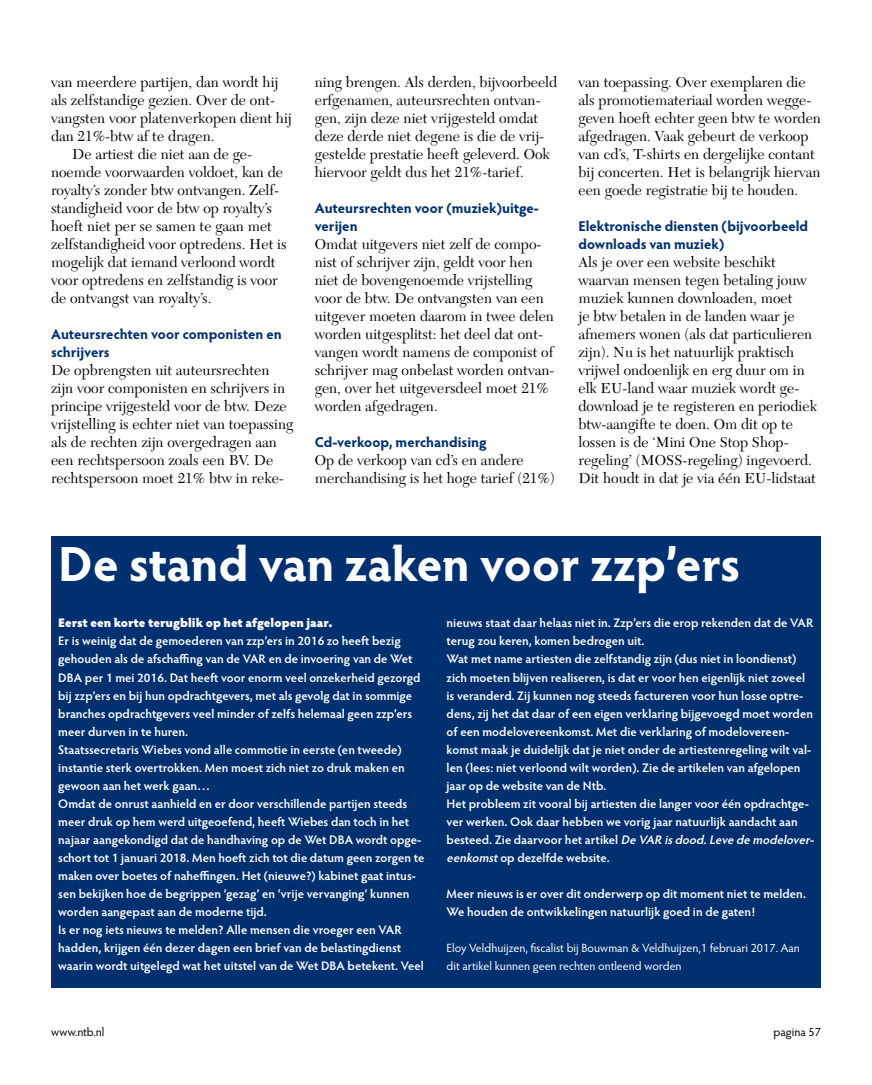
<style>
.page{position:relative;width:872px;height:1085px;background:#fff}
.page>*{position:absolute;margin:0;border:0;box-sizing:border-box;transform-origin:0 0}
.t1{font:700 49.5px "Hypatia Sans Pro";letter-spacing:-.005em;color:#fff}
.t2{font:15px/18px "New Caledonia";color:#000}
.t3{font:700 14.25px/18px "Hypatia Sans Pro";color:#003070}
.t4{font:600 12.45px/18px "Hypatia Sans Pro";color:#fff}
.t5{font:900 12.45px "Hypatia Sans Pro";color:#fff}
.t6{font:12px/18px "Hypatia Sans Pro";color:#fff}
.t7{font:12px "Hypatia Sans Pro";color:#000}
.s1{font-style:italic}
</style>
<div class="page">
<div style="left:51px;top:536px;width:770px;height:450px;background:#003070"></div>
<p class="t2" style="left:51px;top:73px;width:229px">van meerdere partijen, dan wordt hij</p>
<p class="t2" style="left:51px;top:91px;width:226px">als zelfstandige gezien. Over de ont-</p>
<p class="t2" style="left:51px;top:109px;width:242px">vangsten voor platenverkopen dient hij</p>
<p class="t2" style="left:51px;top:127px;width:165px">dan 21%-btw af te dragen.</p>
<p class="t2" style="left:72px;top:145px;width:181px">De artiest die niet aan de ge-</p>
<p class="t2" style="left:51px;top:163px;width:233px">noemde voorwaarden voldoet, kan de</p>
<p class="t2" style="left:51px;top:181px;width:230px">royalty’s zonder btw ontvangen. Zelf-</p>
<p class="t2" style="left:51px;top:199px;width:222px">standigheid voor de btw op royalty’s</p>
<p class="t2" style="left:51px;top:217px;width:222px">hoeft niet per se samen te gaan met</p>
<p class="t2" style="left:51px;top:235px;width:237px">zelfstandigheid voor optredens. Het is</p>
<p class="t2" style="left:51px;top:253px;width:226px">mogelijk dat iemand verloond wordt</p>
<p class="t2" style="left:51px;top:271px;width:228px">voor optredens en zelfstandig is voor</p>
<p class="t2" style="left:51px;top:289px;width:162px">de ontvangst van royalty’s.</p>
<p class="t3" style="left:51px;top:324px;width:232px">Auteursrechten voor componisten en schrijvers</p>
<p class="t2" style="left:51px;top:361px;width:244px">De opbrengsten uit auteursrechten zijn voor componisten en schrijvers in principe vrijgesteld voor de btw. Deze vrijstelling is echter niet van toepassing als de rechten zijn overgedragen aan een rechtspersoon zoals een BV. De rechtspersoon moet 21% btw in reke-</p>
<p class="t2" style="left:315px;top:73px;width:244px">ning brengen. Als derden, bijvoorbeeld erfgenamen, auteursrechten ontvan&shy;gen, zijn deze niet vrijgesteld omdat deze derde niet degene is die de vrij&shy;gestelde prestatie heeft geleverd. Ook hiervoor geldt dus het 21%-tarief.</p>
<p class="t3" style="left:315px;top:198px;width:226px">Auteursrechten voor (muziek)uitge&shy;verijen</p>
<p class="t2" style="left:315px;top:235px;width:241px">Omdat uitgevers niet zelf de compo&shy;nist of schrijver zijn, geldt voor hen niet de bovengenoemde vrijstelling voor de btw. De ontvangsten van een uitgever moeten daarom in twee delen worden uitgesplitst: het deel dat ont&shy;vangen wordt namens de componist of schrijver mag onbelast worden ontvan&shy;gen, over het uitgeversdeel moet 21% worden afgedragen.</p>
<p class="t3" style="left:315px;top:432px;width:173px">Cd-verkoop, merchandising</p>
<p class="t2" style="left:315px;top:451px;width:242px">Op de verkoop van cd’s en andere merchandising is het hoge tarief (21%)</p>
<p class="t2" style="left:578px;top:73px;width:244px">van toepassing. Over exemplaren die als promotiemateriaal worden wegge&shy;geven hoeft echter geen btw te worden afgedragen. Vaak gebeurt de verkoop van cd’s, T-shirts en dergelijke contant bij concerten. Het is belangrijk hiervan een goede registratie bij te houden.</p>
<p class="t3" style="left:578px;top:216px;width:231px">Elektronische diensten (bijvoorbeeld downloads van muziek)</p>
<p class="t2" style="left:578px;top:253px;width:240px">Als je over een website beschikt waarvan mensen tegen betaling jouw muziek kunnen downloaden, moet<br>je btw betalen in de landen waar je afnemers wonen (als dat particulieren zijn). Nu is het natuurlijk praktisch vrijwel ondoenlijk en erg duur om in elk EU-land waar muziek wordt ge&shy;download je te registeren en periodiek btw-aangifte te doen. Om dit op te lossen is de ‘Mini One Stop Shop&shy;regeling’ (MOSS-regeling) ingevoerd.<br>Dit houdt in dat je via één EU-lidstaat</p>
<h1 class="t1" style="left:58px;top:528px;width:683px">De stand van zaken voor zzp’ers</h1>
<p class="t5" style="left:58px;top:614px;width:276px">Eerst een korte terugblik op het afgelopen jaar.</p>
<p class="t4" style="left:58px;top:631px;width:367px">Er is weinig dat de gemoederen van zzp’ers in 2016 zo heeft bezig gehouden als de afschaffing van de VAR en de invoering van de Wet DBA per 1 mei 2016. Dat heeft voor enorm veel onzekerheid gezorgd bij zzp’ers en bij hun opdrachtgevers, met als gevolg dat in sommige branches opdrachtgevers veel minder of zelfs helemaal geen zzp’ers meer durven in te huren.<br>Staatssecretaris Wiebes vond alle commotie in eerste (en tweede) instantie sterk overtrokken. Men moest zich niet zo druk maken en gewoon aan het werk gaan…<br>Omdat de onrust aanhield en er door verschillende partijen steeds meer druk op hem werd uitgeoefend, heeft Wiebes dan toch in het najaar aangekondigd dat de handhaving op de Wet DBA wordt opge&shy;schort tot 1 januari 2018. Men hoeft zich tot die datum geen zorgen te maken over boetes of naheffingen. Het (nieuwe?) kabinet gaat intus&shy;sen bekijken hoe de begrippen ‘gezag’ en ‘vrije vervanging’ kunnen worden aangepast aan de moderne tijd.<br>Is er nog iets nieuws te melden? Alle mensen die vroeger een VAR hadden, krijgen één dezer dagen een brief van de belastingdienst waarin wordt uitgelegd wat het uitstel van de Wet DBA betekent. Veel</p>
<p class="t4" style="left:446px;top:613px;width:372px">nieuws staat daar helaas niet in. Zzp’ers die erop rekenden dat de VAR terug zou keren, komen bedrogen uit.<br>Wat met name artiesten die zelfstandig zijn (dus niet in loondienst) zich moeten blijven realiseren, is dat er voor hen eigenlijk niet zoveel<br>is veranderd. Zij kunnen nog steeds factureren voor hun losse optre&shy;dens, zij het dat daar of een eigen verklaring bijgevoegd moet worden of een modelovereenkomst. Met die verklaring of modelovereen&shy;komst maak je duidelijk dat je niet onder de artiestenregeling wilt val&shy;len (lees: niet verloond wilt worden). Zie de artikelen van afgelopen jaar op de website van de Ntb.<br>Het probleem zit vooral bij artiesten die langer voor één opdrachtge&shy;ver werken. Ook daar hebben we vorig jaar natuurlijk aandacht aan besteed. Zie daarvoor het artikel <span class="s1">De VAR isdood.Leve de modelover&shy;eenkomst</span>op dezelfde website.</p>
<p class="t4" style="left:446px;top:883px;width:361px">Meer nieuws is er over dit onderwerp op dit moment niet te melden.<br>We houden de ontwikkelingen natuurlijk goed in de gaten!</p>
<p class="t6" style="left:446px;top:938px;width:355px">Eloy Veldhuijzen, fiscalist bij Bouwman &amp; Veldhuijzen,1 februari 2017. Aan dit artikel kunnen geen rechten ontleend worden</p>
<p class="t7" style="left:51px;top:1024px;width:55px">www.ntb.nl</p>
<p class="t7" style="left:773px;top:1024px;width:49px">pagina 57</p>
</div>
